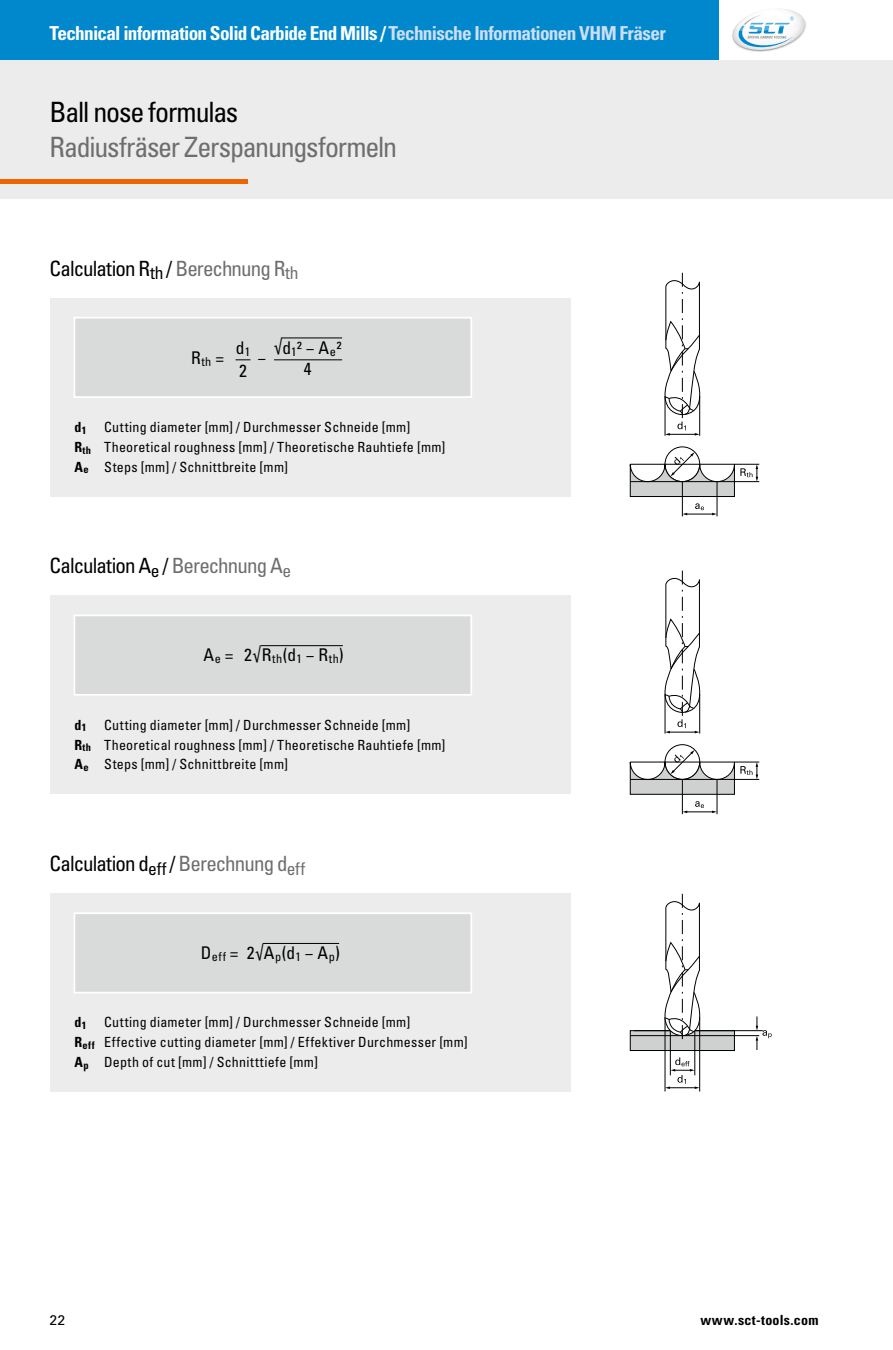
<style>
.page{position:relative;width:893px;height:1350px;background:#fff}
.page>*{position:absolute;margin:0;border:0;box-sizing:border-box;transform-origin:0 0}
.t1{font:condensed 28px "Univers LT Std";letter-spacing:-.045em;color:#6e6e6e}
.t2{font:condensed 28px "Univers LT Std";letter-spacing:-.045em;color:#000}
.t3{font:condensed 21px "Univers LT Std";letter-spacing:-.04em;color:#000}
.t4{font:700 condensed 19.25px "Univers LT Std";letter-spacing:-.035em;color:#fff}
.t5{font:condensed 17.5px/22.8px "Univers LT Std";color:#000}
.t6{font:condensed 14px "Univers LT Std";letter-spacing:.02em;color:#000}
.t7{font:700 condensed 14px "Univers LT Std";letter-spacing:.02em;color:#000}
.t8{font:14px "Univers LT Std";color:#000}
.s1{color:#cddff4}
.s2{color:#6e6e6e}
.s3{font-weight:700}
</style>
<div class="page">
<div style="left:0;top:0;width:893px;height:198px;background:#ececec"></div>
<div style="left:0;top:0;width:719px;height:60px;background:#0087cc"></div>
<div style="left:719px;top:0;width:174px;height:60px;background:#fff"></div>
<svg style="left:732px;top:9px;width:75px;height:43px"></svg>
<div style="left:0;top:179px;width:248px;height:5px;background:#ec6500"></div>
<div style="left:50px;top:298px;width:520px;height:198px;background:#ececec"></div>
<div style="left:50px;top:595px;width:520px;height:199px;background:#ececec"></div>
<div style="left:50px;top:893px;width:520px;height:198px;background:#ececec"></div>
<div style="left:74px;top:317px;width:398px;height:81px;background:#d9dada;border:2px solid #fff"></div>
<div style="left:74px;top:614px;width:398px;height:81px;background:#d9dada;border:2px solid #fff"></div>
<div style="left:74px;top:912px;width:398px;height:81px;background:#d9dada;border:2px solid #fff"></div>
<svg style="left:236px;top:359px;width:14px;height:1px"></svg>
<hr style="left:274px;top:359px;width:68px;height:1px;background:#000">
<hr style="left:282px;top:337px;width:60px;height:1px;background:#000">
<div style="left:665px;top:446px;width:35px;height:36px;border:1px solid #000;border-radius:50%"></div>
<svg style="left:664px;top:273px;width:37px;height:162px"></svg>
<hr style="left:665px;top:396px;width:1px;height:40px;background:#000">
<hr style="left:699px;top:396px;width:1px;height:40px;background:#000">
<svg style="left:683px;top:503px;width:34px;height:12px"></svg>
<svg style="left:630px;top:452px;width:128px;height:45px"></svg>
<hr style="left:682px;top:481px;width:1px;height:35px;background:#000">
<hr style="left:717px;top:481px;width:1px;height:35px;background:#000">
<hr style="left:630px;top:464px;width:129px;height:1px;background:#000">
<hr style="left:630px;top:481px;width:129px;height:1px;background:#000">
<hr style="left:261px;top:645px;width:82px;height:1px;background:#000">
<hr style="left:263px;top:943px;width:76px;height:1px;background:#000">
<div style="left:665px;top:744px;width:35px;height:35px;border:1px solid #000;border-radius:50%"></div>
<svg style="left:664px;top:570px;width:37px;height:163px"></svg>
<hr style="left:665px;top:693px;width:1px;height:40px;background:#000">
<hr style="left:699px;top:693px;width:1px;height:40px;background:#000">
<svg style="left:683px;top:801px;width:34px;height:12px"></svg>
<svg style="left:630px;top:750px;width:128px;height:45px"></svg>
<hr style="left:682px;top:779px;width:1px;height:35px;background:#000">
<hr style="left:717px;top:779px;width:1px;height:35px;background:#000">
<hr style="left:630px;top:761px;width:129px;height:1px;background:#000">
<hr style="left:630px;top:779px;width:129px;height:1px;background:#000">
<div style="left:630px;top:1030px;width:104px;height:20px;background:#cfd0d0"></div>
<svg style="left:666px;top:1057px;width:33px;height:31px"></svg>
<hr style="left:665px;top:1017px;width:1px;height:74px;background:#000">
<hr style="left:670px;top:1030px;width:1px;height:45px;background:#000">
<hr style="left:694px;top:1030px;width:1px;height:45px;background:#000">
<hr style="left:699px;top:1017px;width:1px;height:74px;background:#000">
<hr style="left:634px;top:1030px;width:129px;height:1px;background:#000">
<hr style="left:630px;top:1035px;width:129px;height:1px;background:#000">
<svg style="left:756px;top:1016px;width:16px;height:33px"></svg>
<svg style="left:663px;top:893px;width:40px;height:149px"></svg>
<h3 class="t4" style="left:50px;top:21px;width:618px">Technical information Solid Carbide End Mills / <span class="s1">Technische Informationen VHM Fräser</span></h3>
<h1 class="t2" style="left:50px;top:94px;width:190px">Ball nose formulas</h1>
<h1 class="t1" style="left:50px;top:129px;width:349px">Radiusfräser Zerspanungsformeln</h1>
<h2 class="t3" style="left:50px;top:255px;width:251px">Calculation R<sub>th</sub> / <span class="s2">Berechnung R</span><sub>th</sub></h2>
<p class="t5" style="left:236px;top:336px;width:16px">d<sub>1<br></sub>2</p>
<p class="t5" style="left:191px;top:346px;width:35px">R<sub>th</sub> =</p>
<p class="t8" style="left:258px;top:350px;width:10px">−</p>
<p class="t5" style="left:274px;top:337px;width:69px;line-height:21px;text-align:center">√d<sub>1</sub>² − A<sub>e</sub>²<br>4</p>
<p class="t7" style="left:74px;top:418px;width:13px">d<sub>1</sub></p>
<p class="t6" style="left:104px;top:418px;width:308px">Cutting diameter [mm] / Durchmesser Schneide [mm]</p>
<p class="t6" style="left:74px;top:438px;width:373px"><span class="s3">R</span><sub>th</sub> Theoretical roughness [mm] / Theoretische Rauhtiefe [mm]</p>
<p class="t6" style="left:74px;top:458px;width:215px"><span class="s3">A</span><sub>e</sub> Steps [mm] / Schnittbreite [mm]</p>
<h2 class="t3" style="left:50px;top:552px;width:243px">Calculation A<sub>e</sub> / <span class="s2">Berechnung A</span><sub>e</sub></h2>
<p class="t5" style="left:203px;top:643px;width:142px">A<sub>e</sub> = 2√R<sub>th</sub>(d<sub>1</sub> − R<sub>th</sub>)</p>
<p class="t7" style="left:74px;top:716px;width:13px">d<sub>1</sub></p>
<p class="t6" style="left:104px;top:715px;width:308px">Cutting diameter [mm] / Durchmesser Schneide [mm]</p>
<p class="t6" style="left:74px;top:735px;width:373px"><span class="s3">R</span><sub>th</sub> Theoretical roughness [mm] / Theoretische Rauhtiefe [mm]</p>
<p class="t6" style="left:74px;top:755px;width:215px"><span class="s3">A</span><sub>e</sub> Steps [mm] / Schnittbreite [mm]</p>
<h2 class="t3" style="left:50px;top:850px;width:257px">Calculation d<sub>eff</sub> / <span class="s2">Berechnung d</span><sub>eff</sub></h2>
<p class="t5" style="left:201px;top:941px;width:141px">D<sub>eff</sub> = 2√A<sub>p</sub>(d<sub>1</sub> − A<sub>p</sub>)</p>
<p class="t7" style="left:74px;top:1013px;width:13px">d<sub>1</sub></p>
<p class="t6" style="left:104px;top:1013px;width:308px">Cutting diameter [mm] / Durchmesser Schneide [mm]</p>
<p class="t6" style="left:74px;top:1033px;width:395px"><span class="s3">R</span><sub>eff</sub> Effective cutting diameter [mm] / Effektiver Durchmesser [mm]</p>
<p class="t6" style="left:74px;top:1053px;width:245px"><span class="s3">A</span><sub>p</sub> Depth of cut [mm] / Schnitttiefe [mm]</p>
<p class="t8" style="left:50px;top:1311px;width:17px">22</p>
<p class="t7" style="left:700px;top:1311px;width:120px">www.sct-tools.com</p>
</div>
